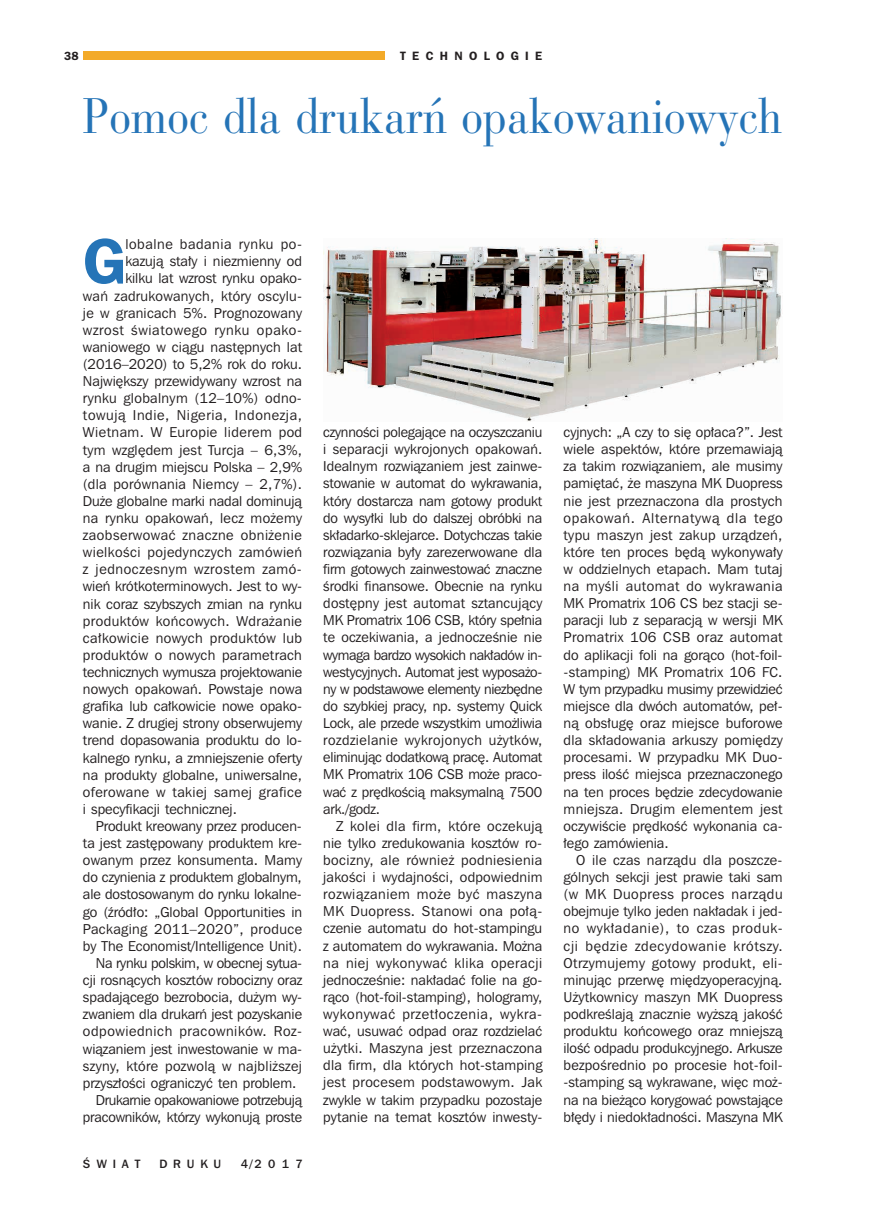
<style>
.page{position:relative;width:872px;height:1217px;background:#fff}
.page>*{position:absolute;margin:0;border:0;box-sizing:border-box;transform-origin:0 0}
.t1{font:63.6px "Frnk Goth ITC Dm PL";color:#2574b7}
.t2{font:48px "Parma";color:#2574b7}
.t3{font:14.25px/17.1px "Frnk Goth ITC Bk PL";color:#231f20;text-align:justify}
.t4{font:14.25px "Frnk Goth ITC Bk PL";letter-spacing:.03em;color:#231f20}
.t5{font:14.25px "Frnk Goth ITC Bk PL";letter-spacing:.02em;color:#231f20}
.t6{font:14.25px "Frnk Goth ITC Bk PL";letter-spacing:.025em;color:#231f20}
.t7{font:14.25px "Frnk Goth ITC Bk PL";letter-spacing:.04em;color:#231f20}
.t8{font:14.25px "Frnk Goth ITC Bk PL";letter-spacing:.035em;color:#231f20}
.t9{font:14.25px "Frnk Goth ITC Bk PL";letter-spacing:-.02em;color:#231f20}
.t10{font:14.25px "Frnk Goth ITC Bk PL";letter-spacing:.045em;color:#231f20}
.t11{font:14.25px "Frnk Goth ITC Bk PL";letter-spacing:.05em;color:#231f20}
.t12{font:12px "Frnk Goth ITC Md PL";letter-spacing:.49em;color:#231f20}
.t13{font:12px "Frnk Goth ITC Dm PL";letter-spacing:.53em;color:#231f20}
.t14{font:12px "P Franklin Demi A";color:#231f20}
</style>
<div class="page">
<div style="left:83px;top:51px;width:459px;height:8px;background:#f3aa29"></div>
<div style="left:385px;top:50px;width:157px;height:21px;background:#fff"></div>
<img style="left:323px;top:239px;width:459px;height:182px">
<p class="t13" style="left:400px;top:48px;width:144px">TECHNOLOGIE</p>
<h2 class="t2" style="left:83px;top:86px;width:701px">Pomoc dla drukarń opakowaniowych</h2>
<p class="t14" style="left:64px;top:49px;width:16px">38</p>
<h1 class="t1" style="left:83px;top:221px;width:44px">G</h1>
<p class="t7" style="left:125px;top:235px;width:178px">lobalne badania rynku po-</p>
<p class="t3" style="left:125px;top:252px;width:178px">kazują stały i niezmienny od</p>
<p class="t3" style="left:125px;top:269px;width:178px">kilku lat wzrost rynku opako-</p>
<p class="t5" style="left:83px;top:287px;width:221px">wań zadrukowanych, który oscylu-</p>
<p class="t5" style="left:83px;top:304px;width:221px">je w granicach 5%. Prognozowany</p>
<p class="t11" style="left:83px;top:321px;width:221px">wzrost światowego rynku opako-</p>
<p class="t3" style="left:83px;top:338px;width:221px">waniowego w ciągu następnych lat</p>
<p class="t3" style="left:83px;top:355px;width:221px">(2016–2020) to 5,2% rok do roku.</p>
<p class="t3" style="left:83px;top:372px;width:221px">Największy przewidywany wzrost na</p>
<p class="t6" style="left:83px;top:389px;width:220px">rynku globalnym (12–10%) odno-</p>
<p class="t10" style="left:83px;top:406px;width:221px">towują Indie, Nigeria, Indonezja,</p>
<p class="t4" style="left:83px;top:423px;width:221px">Wietnam. W Europie liderem pod</p>
<p class="t5" style="left:83px;top:440px;width:220px">tym względem jest Turcja – 6,3%,</p>
<p class="t3" style="left:83px;top:458px;width:221px">a na drugim miejscu Polska – 2,9%</p>
<p class="t6" style="left:83px;top:475px;width:221px">(dla porównania Niemcy – 2,7%).</p>
<p class="t3" style="left:83px;top:492px;width:220px">Duże globalne marki nadal dominują</p>
<p class="t6" style="left:83px;top:509px;width:221px">na rynku opakowań, lecz możemy</p>
<p class="t8" style="left:83px;top:526px;width:220px">zaobserwować znaczne obniżenie</p>
<p class="t8" style="left:83px;top:543px;width:221px">wielkości pojedynczych zamówień</p>
<p class="t7" style="left:83px;top:560px;width:220px">z jednoczesnym wzrostem zamó-</p>
<p class="t3" style="left:83px;top:577px;width:220px">wień krótkoterminowych. Jest to wy-</p>
<p class="t3" style="left:83px;top:594px;width:221px">nik coraz szybszych zmian na rynku</p>
<p class="t4" style="left:83px;top:611px;width:221px">produktów końcowych. Wdrażanie</p>
<p class="t4" style="left:83px;top:629px;width:220px">całkowicie nowych produktów lub</p>
<p class="t5" style="left:83px;top:646px;width:220px">produktów o nowych parametrach</p>
<p class="t3" style="left:83px;top:663px;width:221px">technicznych wymusza projektowanie</p>
<p class="t3" style="left:83px;top:680px;width:221px">nowych opakowań. Powstaje nowa</p>
<p class="t3" style="left:83px;top:697px;width:220px">grafika lub całkowicie nowe opako-</p>
<p class="t3" style="left:83px;top:714px;width:221px">wanie. Z drugiej strony obserwujemy</p>
<p class="t3" style="left:83px;top:731px;width:220px">trend dopasowania produktu do lo-</p>
<p class="t3" style="left:83px;top:748px;width:221px">kalnego rynku, a zmniejszenie oferty</p>
<p class="t3" style="left:83px;top:765px;width:220px">na produkty globalne, uniwersalne,</p>
<p class="t4" style="left:83px;top:782px;width:220px">oferowane w takiej samej grafice</p>
<p class="t3" style="left:83px;top:800px;width:155px">i specyfikacji technicznej.</p>
<p class="t3" style="left:96px;top:817px;width:208px">Produkt kreowany przez producen-</p>
<p class="t3" style="left:83px;top:834px;width:221px">ta jest zastępowany produktem kre-</p>
<p class="t3" style="left:83px;top:851px;width:220px">owanym przez konsumenta. Mamy</p>
<p class="t3" style="left:83px;top:868px;width:220px">do czynienia z produktem globalnym,</p>
<p class="t3" style="left:83px;top:885px;width:220px">ale dostosowanym do rynku lokalne-</p>
<p class="t3" style="left:83px;top:902px;width:221px">go (źródło: „Global Opportunities in</p>
<p class="t4" style="left:83px;top:919px;width:221px">Packaging 2011–2020”, produce</p>
<p class="t3" style="left:83px;top:936px;width:221px">by The Economist/Intelligence Unit).</p>
<p class="t3" style="left:96px;top:953px;width:208px">Na rynku polskim, w obecnej sytua-</p>
<p class="t3" style="left:83px;top:971px;width:221px">cji rosnących kosztów robocizny oraz</p>
<p class="t3" style="left:83px;top:988px;width:220px">spadającego bezrobocia, dużym wy-</p>
<p class="t3" style="left:83px;top:1005px;width:221px">zwaniem dla drukarń jest pozyskanie</p>
<p class="t7" style="left:83px;top:1022px;width:221px">odpowiednich pracowników. Roz-</p>
<p class="t3" style="left:83px;top:1039px;width:220px">wiązaniem jest inwestowanie w ma-</p>
<p class="t6" style="left:83px;top:1056px;width:221px">szyny, które pozwolą w najbliższej</p>
<p class="t3" style="left:83px;top:1073px;width:215px">przyszłości ograniczyć ten problem.</p>
<p class="t9" style="left:96px;top:1090px;width:208px">Drukarnie opakowaniowe potrzebują</p>
<p class="t3" style="left:83px;top:1107px;width:221px">pracowników, którzy wykonują proste</p>
<p class="t12" style="left:83px;top:1155px;width:59px">ŚWIAT</p>
<p class="t12" style="left:159px;top:1155px;width:63px">DRUKU</p>
<p class="t12" style="left:241px;top:1155px;width:63px">4/2017</p>
<p class="t3" style="left:323px;top:423px;width:221px">czynności polegające na oczyszczaniu i separacji wykrojonych opakowań.<br>Idealnym rozwiązaniem jest zainwe&shy;stowanie w automat do wykrawania, który dostarcza nam gotowy produkt do wysyłki lub do dalszej obróbki na składarko-sklejarce. Dotychczas takie rozwiązania były zarezerwowane dla firm gotowych zainwestować znaczne środki finansowe. Obecnie na rynku dostępny jest automat sztancujący MK Promatrix 106 CSB, który spełnia te oczekiwania, a jednocześnie nie wymaga bardzo wysokich nakładów in&shy;westycyjnych. Automat jest wyposażo&shy;ny w podstawowe elementy niezbędne do szybkiej pracy, np. systemy Quick Lock, ale przede wszystkim umożliwia rozdzielanie wykrojonych użytków, eliminując dodatkową pracę. Automat MK Promatrix 106 CSB może praco&shy;wać z prędkością maksymalną 7500 ark./godz.</p>
<p class="t3" style="left:323px;top:816px;width:221px;text-indent:13px">Z kolei dla firm, które oczekują nie tylko zredukowania kosztów ro&shy;bocizny, ale również podniesienia jakości i wydajności, odpowiednim rozwiązaniem może być maszyna MK Duopress. Stanowi ona połą&shy;czenie automatu do hot-stampingu z automatem do wykrawania. Można na niej wykonywać klika operacji jednocześnie: nakładać folie na go&shy;rąco (hot-foil-stamping), hologramy, wykonywać przetłoczenia, wykra&shy;wać, usuwać odpad oraz rozdzielać użytki. Maszyna jest przeznaczona dla firm, dla których hot-stamping jest procesem podstawowym. Jak zwykle w takim przypadku pozostaje pytanie na temat kosztów inwesty-</p>
<p class="t3" style="left:563px;top:423px;width:221px">cyjnych: „A czy to się opłaca?”. Jest wiele aspektów, które przemawiają za takim rozwiązaniem, ale musimy pamiętać, że maszyna MK Duopress nie jest przeznaczona dla prostych opakowań. Alternatywą dla tego typu maszyn jest zakup urządzeń, które ten proces będą wykonywały w oddzielnych etapach. Mam tutaj na myśli automat do wykrawania MK Promatrix 106 CS bez stacji se&shy;paracji lub z separacją w wersji MK Promatrix 106 CSB oraz automat do aplikacji foli na gorąco (hot-foil--stamping) MK Promatrix 106 FC.<br>W tym przypadku musimy przewidzieć miejsce dla dwóch automatów, peł&shy;ną obsługę oraz miejsce buforowe dla składowania arkuszy pomiędzy procesami. W przypadku MK Duo&shy;press ilość miejsca przeznaczonego na ten proces będzie zdecydowanie mniejsza. Drugim elementem jest oczywiście prędkość wykonania ca&shy;łego zamówienia.</p>
<p class="t3" style="left:563px;top:851px;width:221px;text-indent:13px">O ile czas narządu dla poszcze&shy;gólnych sekcji jest prawie taki sam (w MK Duopress proces narządu obejmuje tylko jeden nakładak i jed&shy;no wykładanie), to czas produk&shy;cji będzie zdecydowanie krótszy.<br>Otrzymujemy gotowy produkt, eli&shy;minując przerwę międzyoperacyjną.<br>Użytkownicy maszyn MK Duopress podkreślają znacznie wyższą jakość produktu końcowego oraz mniejszą ilość odpadu produkcyjnego. Arkusze bezpośrednio po procesie hot-foil--stamping są wykrawane, więc moż&shy;na na bieżąco korygować powstające błędy i niedokładności. Maszyna MK</p>
</div>
